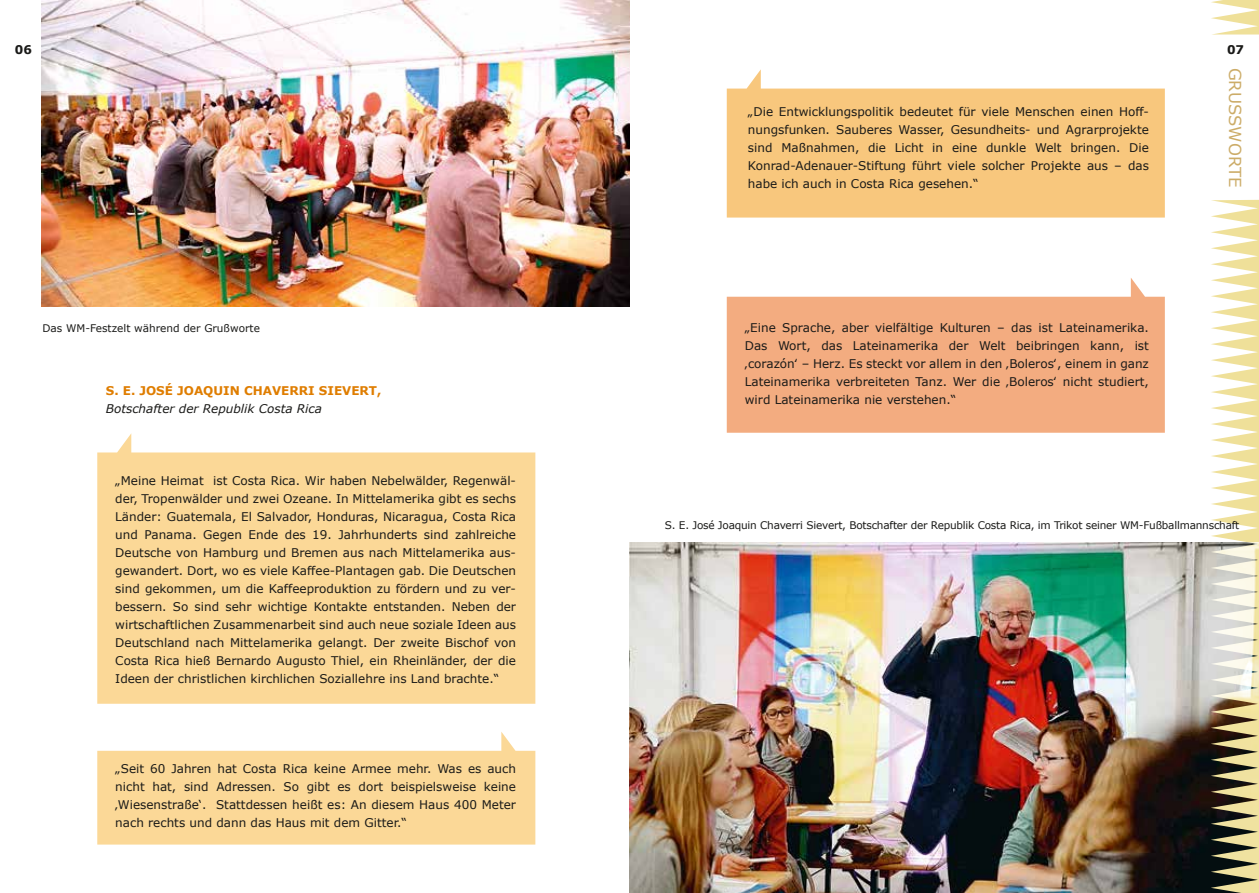
<style>
.page{position:relative;width:1259px;height:893px;background:#fff}
.page>*{position:absolute;margin:0;border:0;box-sizing:border-box;transform-origin:0 0}
.t1{font:16.5px "Verdana";color:#ccac68}
.t2{font:12px/18px "Verdana";color:#1a1a18;text-align:justify}
.t3{font:700 12px "Verdana";color:#df7d00}
.t4{font:italic 12px "Verdana";color:#1a1a18}
.t5{font:700 12px "Verdana";color:#1a1a18}
.t6{font:10.5px "Verdana";letter-spacing:-.02em;color:#1a1a18}
.t7{font:10.5px "Verdana";color:#1a1a18}
</style>
<div class="page">
<img style="left:629px;top:542px;width:581px;height:351px">
<svg style="left:97px;top:433px;width:438px;height:271px;background:#fbda9e"></svg>
<img style="left:42px;top:0;width:587px;height:307px">
<svg style="left:97px;top:732px;width:438px;height:113px;fill:#fbd897"></svg>
<svg style="left:727px;top:278px;width:437px;height:155px;background:#f4b58f"></svg>
<svg style="left:727px;top:69px;width:437px;height:149px;background:#f8ce8e"></svg>
<svg style="left:1210px;top:200px;width:49px;height:693px"></svg>
<svg style="left:1211px;top:0;width:48px;height:35px"></svg>
<p class="t5" style="left:15px;top:42px;width:19px">06</p>
<p class="t5" style="left:1227px;top:42px;width:19px">07</p>
<p class="t7" style="left:43px;top:321px;width:219px">Das WM-Festzelt während der Grußworte</p>
<p class="t3" style="left:106px;top:383px;width:277px">S. E . JOSÉ JOAQUIN CHAVERRI SIEVERT,</p>
<p class="t4" style="left:106px;top:401px;width:218px">Botschafter der Republik Costa Rica</p>
<p class="t2" style="left:115px;top:471px;width:402px">„Meine Heimat ist Costa Rica. Wir haben Nebelwälder, Regenwäl&shy;der, Tropenwälder und zwei Ozeane. In Mittelamerika gibt es sechs Länder: Guatemala, El Salvador, Honduras, Nicaragua, Costa Rica und Panama. Gegen Ende des 19. Jahrhunderts sind zahlreiche Deutsche von Hamburg und Bremen aus nach Mittelamerika aus&shy;gewandert. Dort, wo es viele Kaffee-Plantagen gab. Die Deutschen sind gekommen, um die Kaffeeproduktion zu fördern und zu ver&shy;bessern. So sind sehr wichtige Kontakte entstanden. Neben der wirtschaftlichen Zusammenarbeit sind auch neue soziale Ideen aus Deutschland nach Mittelamerika gelangt. Der zweite Bischof von Costa Rica hieß Bernardo Augusto Thiel, ein Rheinländer, der die Ideen der christlichen kirchlichen Soziallehre ins Land brachte.“</p>
<p class="t2" style="left:115px;top:759px;width:402px">„Seit 60 Jahren hat Costa Rica keine Armee mehr. Was es auch nicht hat, sind Adressen. So gibt es dort beispielsweise keine ‚Wiesenstraße‘. Stattdessen heißt es: An diesem Haus 400 Meter nach rechts und dann das Haus mit dem Gitter.“</p>
<p class="t2" style="left:748px;top:102px;width:402px">„Die Entwicklungspolitik bedeutet für viele Menschen einen Hoff&shy;nungsfunken. Sauberes Wasser, Gesundheits- und Agrarprojekte sind Maßnahmen, die Licht in eine dunkle Welt bringen. Die Konrad-Adenauer-Stiftung führt viele solcher Projekte aus – das habe ich auch in Costa Rica gesehen.“</p>
<p class="t2" style="left:745px;top:318px;width:406px">„Eine Sprache, aber vielfältige Kulturen – das ist Lateinamerika.<br>Das Wort, das Lateinamerika der Welt beibringen kann, ist ‚corazón‛ – Herz. Es steckt vor allem in den ‚Boleros‛, einem in ganz Lateinamerika verbreiteten Tanz. Wer die ‚Boleros‛ nicht studiert, wird Lateinamerika nie verstehen.“</p>
<h1 class="t1" style="left:1245px;top:68px;width:119px;rotate:90deg">Gru SSworte</h1>
<p class="t6" style="left:665px;top:518px;width:576px">S. E. José Joaquin Chaverri Sievert, Botschafter der Republik Costa Rica, im Trikot seiner WM-Fußballmannschaft</p>
</div>
